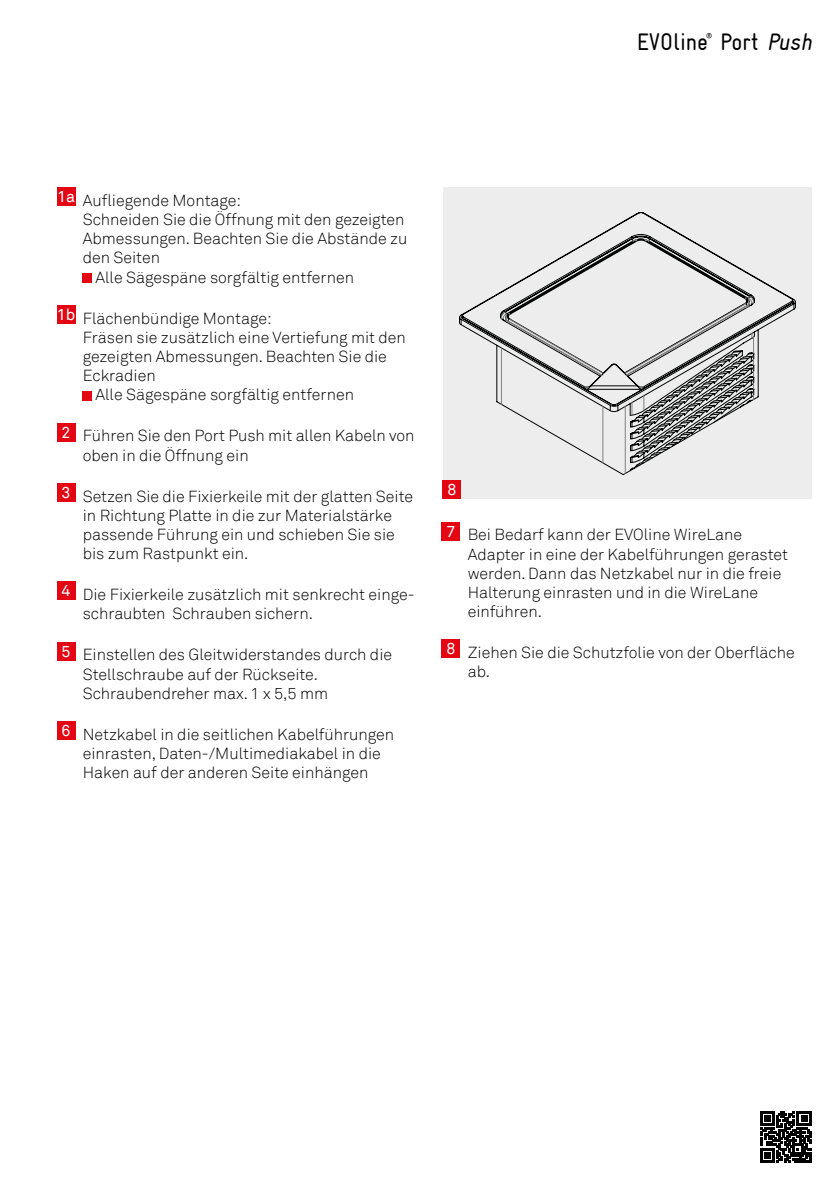
<style>
.page{position:relative;width:840px;height:1191px;background:#fff}
.page>*{position:absolute;margin:0;border:0;box-sizing:border-box;transform-origin:0 0}
.t1{font:condensed 24px "Gravur";color:#000}
.t2{font:300 16px/19.2px "Akkurat";color:#000}
.t3{font:16px "Akkurat";color:#fff}
.t4{font:condensed 7px "Gravur";color:#000}
.s1{font-style:italic}
</style>
<div class="page">
<svg style="left:760px;top:1111px;width:50px;height:51px"></svg>
<div style="left:442px;top:187px;width:369px;height:312px;background:#ededed"></div>
<svg style="left:462px;top:238px;width:329px;height:236px"></svg>
<div style="left:442px;top:480px;width:19px;height:19px;background:#e30613"></div>
<div style="left:57px;top:187px;width:18px;height:19px;background:#e30613"></div>
<div style="left:83px;top:273px;width:9px;height:9px;background:#e30613"></div>
<div style="left:57px;top:305px;width:18px;height:18px;background:#e30613"></div>
<div style="left:83px;top:391px;width:9px;height:9px;background:#e30613"></div>
<div style="left:57px;top:423px;width:18px;height:18px;background:#e30613"></div>
<div style="left:57px;top:483px;width:18px;height:18px;background:#e30613"></div>
<div style="left:57px;top:581px;width:18px;height:19px;background:#e30613"></div>
<div style="left:57px;top:642px;width:18px;height:18px;background:#e30613"></div>
<div style="left:57px;top:721px;width:18px;height:18px;background:#e30613"></div>
<div style="left:441px;top:522px;width:19px;height:18px;background:#e30613"></div>
<div style="left:441px;top:639px;width:19px;height:19px;background:#e30613"></div>
<h1 class="t1" style="left:636px;top:28px;width:73px">EVOline</h1>
<p class="t4" style="left:705px;top:32px;width:8px">®</p>
<h1 class="t1" style="left:719px;top:28px;width:98px">Port <span class="s1">Push</span></h1>
<p class="t2" style="left:57px;top:191px;width:185px"><sup>1a</sup> Aufliegende Montage:</p>
<p class="t2" style="left:83px;top:210px;width:323px">Schneiden Sie die Öffnung mit den gezeigten</p>
<p class="t2" style="left:83px;top:229px;width:326px">Abmessungen. Beachten Sie die Abstände zu</p>
<p class="t2" style="left:83px;top:248px;width:79px">den Seiten</p>
<p class="t2" style="left:95px;top:268px;width:260px">Alle Sägespäne sorgfältig entfernen</p>
<p class="t2" style="left:57px;top:309px;width:216px"><sup>1b</sup> Flächenbündige Montage:</p>
<p class="t2" style="left:83px;top:328px;width:324px">Fräsen sie zusätzlich eine Vertiefung mit den</p>
<p class="t2" style="left:83px;top:347px;width:305px">gezeigten Abmessungen. Beachten Sie die</p>
<p class="t2" style="left:83px;top:366px;width:74px">Eckradien</p>
<p class="t2" style="left:95px;top:385px;width:260px">Alle Sägespäne sorgfältig entfernen</p>
<p class="t2" style="left:83px;top:426px;width:333px;text-indent:-21px"><sup>2</sup> Führen Sie den Port Push mit allen Kabeln von oben in die Öffnung ein</p>
<p class="t2" style="left:83px;top:487px;width:331px;text-indent:-21px"><sup>3</sup> Setzen Sie die Fixierkeile mit der glatten Seite in Richtung Platte in die zur Materialstärke passende Führung ein und schieben Sie sie bis zum Rastpunkt ein.</p>
<p class="t2" style="left:83px;top:585px;width:333px;text-indent:-21px"><sup>4</sup> Die Fixierkeile zusätzlich mit senkrecht einge&shy;schraubten Schrauben sichern.</p>
<p class="t2" style="left:83px;top:645px;width:311px;text-indent:-21px"><sup>5</sup> Einstellen des Gleitwiderstandes durch die<br>Stellschraube auf der Rückseite.<br>Schraubendreher max. 1 x 5,5 mm</p>
<p class="t2" style="left:61px;top:725px;width:334px;text-align:center"><sup>6</sup> Netzkabel in die seitlichen Kabelführungen einrasten, Daten-/Multimediakabel in die<br>Haken auf der anderen Seite einhängen</p>
<p class="t3" style="left:447px;top:480px;width:10px">8</p>
<p class="t2" style="left:467px;top:525px;width:321px;text-indent:-21px"><sup>7</sup> Bei Bedarf kann der EVOline WireLane Adapter in eine der Kabelführungen gerastet werden. Dann das Netzkabel nur in die freie Halterung einrasten und in die WireLane einführen.</p>
<p class="t2" style="left:467px;top:643px;width:328px;text-indent:-21px"><sup>8</sup> Ziehen Sie die Schutzfolie von der Oberfläche ab.</p>
</div>
